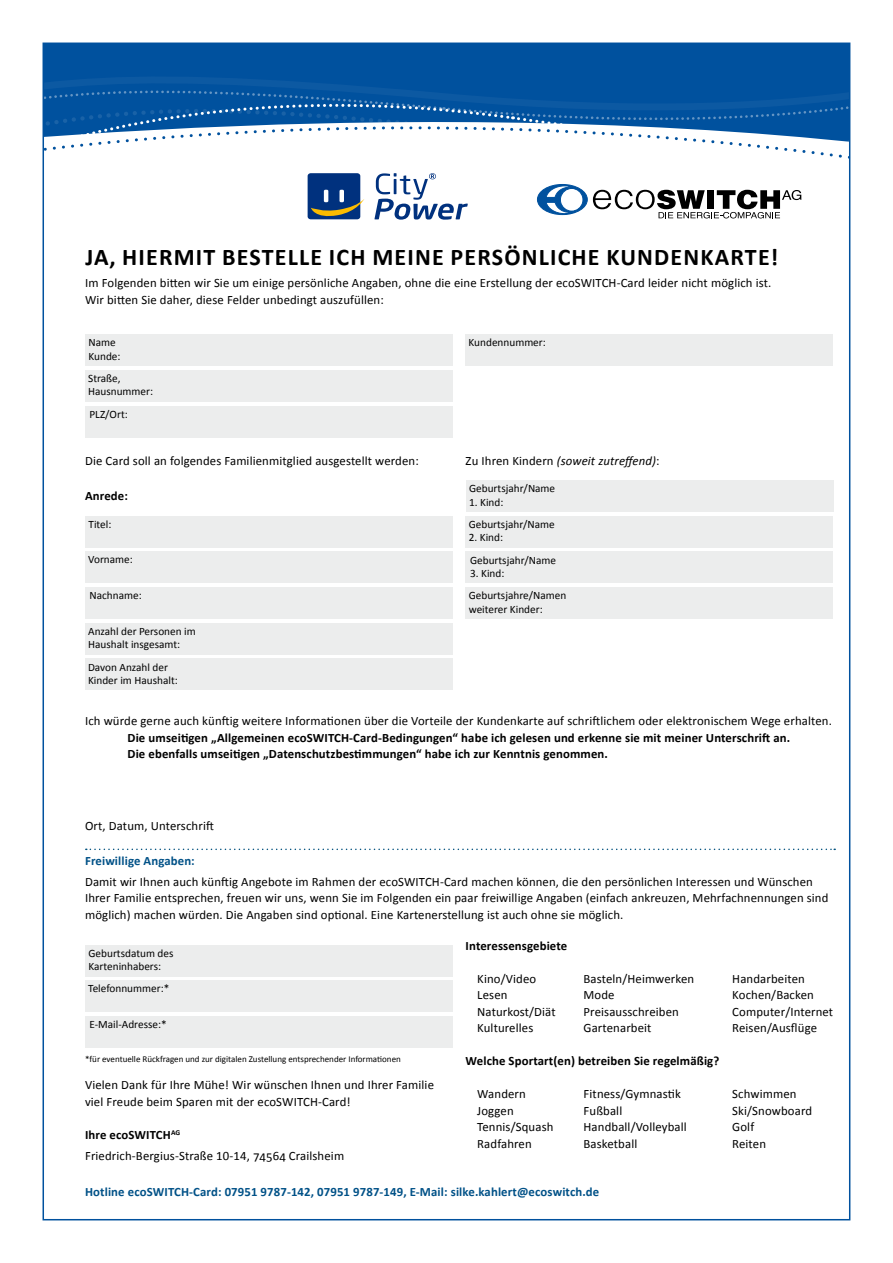
<style>
.page{position:relative;width:893px;height:1263px;background:#fff}
.page>*{position:absolute;margin:0;border:0;box-sizing:border-box;transform-origin:0 0}
.t1{font:700 24px "Calibri";letter-spacing:.05em;color:#000}
.t2{font:12.75px/16.5px "Calibri";letter-spacing:.01em;color:#000}
.t3{font:700 12.75px/16.5px "Calibri";letter-spacing:.01em;color:#000}
.t4{font:700 12.75px "Calibri";letter-spacing:.01em;color:#005187}
.t5{font:italic 12.75px "Calibri";letter-spacing:.01em;color:#000}
.t6{font:11.25px/13.5px "Calibri";color:#000}
.t7{font:9px "Calibri";color:#000}
.s1{font-style:normal}
.s2{font-weight:700}
</style>
<div class="page">
<div style="left:86px;top:335px;width:367px;height:31px;background:#eceded"></div>
<div style="left:85px;top:370px;width:367px;height:31px;background:#eceded"></div>
<div style="left:85px;top:406px;width:367px;height:31px;background:#eceded"></div>
<div style="left:466px;top:335px;width:367px;height:31px;background:#eceded"></div>
<svg style="left:43px;top:43px;width:807px;height:177px"></svg>
<div style="left:86px;top:516px;width:367px;height:31px;background:#eceded"></div>
<div style="left:85px;top:552px;width:367px;height:31px;background:#eceded"></div>
<div style="left:85px;top:587px;width:367px;height:31px;background:#eceded"></div>
<div style="left:85px;top:623px;width:367px;height:31px;background:#eceded"></div>
<div style="left:85px;top:659px;width:367px;height:31px;background:#eceded"></div>
<div style="left:466px;top:480px;width:367px;height:31px;background:#eceded"></div>
<div style="left:466px;top:516px;width:367px;height:31px;background:#eceded"></div>
<div style="left:466px;top:552px;width:367px;height:31px;background:#eceded"></div>
<div style="left:466px;top:587px;width:367px;height:32px;background:#eceded"></div>
<svg style="left:86px;top:848px;width:749px;height:2px"></svg>
<div style="left:86px;top:945px;width:367px;height:31px;background:#eceded"></div>
<div style="left:85px;top:981px;width:367px;height:31px;background:#eceded"></div>
<div style="left:85px;top:1016px;width:367px;height:31px;background:#eceded"></div>
<h1 class="t1" style="left:86px;top:240px;width:694px">Ja, hiermit bestelle ich meine persönliche Kundenkarte!</h1>
<p class="t2" style="left:85px;top:275px;width:688px">Im Folgenden bitten wir Sie um einige persönliche Angaben, ohne die eine Erstellung der ecoSWITCH-Card leider nicht möglich ist.<br>Wir bitten Sie daher, diese Felder unbedingt auszufüllen:</p>
<p class="t6" style="left:89px;top:336px;width:34px">Name<br>Kunde:</p>
<p class="t6" style="left:88px;top:371px;width:66px">Straße,<br>Hausnummer:</p>
<p class="t6" style="left:90px;top:407px;width:40px">PLZ/Ort:</p>
<p class="t6" style="left:469px;top:336px;width:79px">Kundennummer:</p>
<p class="t2" style="left:85px;top:452px;width:335px">Die Card soll an folgendes Familienmitglied ausgestellt werden:</p>
<p class="t3" style="left:85px;top:487px;width:44px">Anrede:</p>
<p class="t6" style="left:89px;top:517px;width:24px">Titel:</p>
<p class="t6" style="left:88px;top:553px;width:46px">Vorname:</p>
<p class="t6" style="left:90px;top:588px;width:54px">Nachname:</p>
<p class="t6" style="left:88px;top:624px;width:109px">Anzahl der Personen im<br>Haushalt insgesamt:</p>
<p class="t6" style="left:88px;top:660px;width:91px">Davon Anzahl der<br>Kinder im Haushalt:</p>
<p class="t5" style="left:466px;top:451px;width:195px"><span class="s1">Zu Ihren Kindern</span> (soweit zutreffend)<span class="s1">:</span></p>
<p class="t6" style="left:469px;top:481px;width:88px">Geburtsjahr/Name</p>
<p class="t6" style="left:469px;top:491px;width:88px;line-height:22px">1. Kind:<br>Geburtsjahr/Name</p>
<p class="t6" style="left:469px;top:526px;width:89px;line-height:22.4px">2. Kind:<br>Geburtsjahr/Name</p>
<p class="t6" style="left:469px;top:562px;width:99px;line-height:22.2px">3. Kind:<br>Geburtsjahre/Namen</p>
<p class="t6" style="left:469px;top:602px;width:75px">weiterer Kinder:</p>
<p class="t2" style="left:85px;top:712px;width:748px">Ich würde gerne auch künftig weitere Informationen über die Vorteile der Kundenkarte auf schriftlichem oder elektronischem Wege erhalten.</p>
<p class="t3" style="left:128px;top:729px;width:664px">Die umseitigen „Allgemeinen ecoSWITCH-Card-Bedingungen“ habe ich gelesen und erkenne sie mit meiner Unterschrift an.<br>Die ebenfalls umseitigen „Datenschutzbestimmungen“ habe ich zur Kenntnis genommen.</p>
<p class="t2" style="left:85px;top:817px;width:130px">Ort, Datum, Unterschrift</p>
<p class="t4" style="left:85px;top:852px;width:111px">Freiwillige Angaben:</p>
<p class="t2" style="left:85px;top:873px;width:745px">Damit wir Ihnen auch künftig Angebote im Rahmen der ecoSWITCH-Card machen können, die den persönlichen Interessen und Wünschen<br>Ihrer Familie entsprechen, freuen wir uns, wenn Sie im Folgenden ein paar freiwillige Angaben (einfach ankreuzen, Mehrfachnennungen sind möglich) machen würden. Die Angaben sind optional. Eine Kartenerstellung ist auch ohne sie möglich.</p>
<p class="t6" style="left:89px;top:946px;width:86px">Geburtsdatum des<br>Karteninhabers:</p>
<p class="t6" style="left:88px;top:982px;width:83px">Telefonnummer:*</p>
<p class="t6" style="left:90px;top:1017px;width:79px">E-Mail-Adresse:*</p>
<p class="t7" style="left:85px;top:1053px;width:317px">*für eventuelle Rückfragen und zur digitalen Zustellung entsprechender Informationen</p>
<p class="t3" style="left:466px;top:937px;width:103px">Interessensgebiete</p>
<p class="t2" style="left:477px;top:970px;width:60px">Kino/Video</p>
<p class="t2" style="left:584px;top:970px;width:112px">Basteln/Heimwerken</p>
<p class="t2" style="left:732px;top:970px;width:74px">Handarbeiten</p>
<p class="t2" style="left:477px;top:986px;width:32px">Lesen</p>
<p class="t2" style="left:584px;top:986px;width:33px">Mode</p>
<p class="t2" style="left:732px;top:986px;width:83px">Kochen/Backen</p>
<p class="t2" style="left:477px;top:1003px;width:80px">Naturkost/Diät</p>
<p class="t2" style="left:584px;top:1003px;width:97px">Preisausschreiben</p>
<p class="t2" style="left:732px;top:1003px;width:102px">Computer/Internet</p>
<p class="t2" style="left:477px;top:1019px;width:58px">Kulturelles</p>
<p class="t2" style="left:584px;top:1019px;width:69px">Gartenarbeit</p>
<p class="t2" style="left:732px;top:1019px;width:86px">Reisen/Ausflüge</p>
<p class="t3" style="left:466px;top:1052px;width:255px">Welche Sportart(en) betreiben Sie regelmäßig?</p>
<p class="t2" style="left:477px;top:1085px;width:50px">Wandern</p>
<p class="t2" style="left:584px;top:1085px;width:99px">Fitness/Gymnastik</p>
<p class="t2" style="left:732px;top:1085px;width:66px">Schwimmen</p>
<p class="t2" style="left:477px;top:1102px;width:38px">Joggen</p>
<p class="t2" style="left:584px;top:1102px;width:40px">Fußball</p>
<p class="t2" style="left:732px;top:1102px;width:81px">Ski/Snowboard</p>
<p class="t2" style="left:477px;top:1118px;width:78px">Tennis/Squash</p>
<p class="t2" style="left:584px;top:1118px;width:105px">Handball/Volleyball</p>
<p class="t2" style="left:732px;top:1118px;width:23px">Golf</p>
<p class="t2" style="left:477px;top:1135px;width:56px">Radfahren</p>
<p class="t2" style="left:584px;top:1135px;width:55px">Basketball</p>
<p class="t2" style="left:732px;top:1135px;width:35px">Reiten</p>
<p class="t2" style="left:85px;top:1076px;width:350px">Vielen Dank für Ihre Mühe! Wir wünschen Ihnen und Ihrer Familie viel Freude beim Sparen mit der ecoSWITCH-Card!</p>
<p class="t2" style="left:85px;top:1124px;width:261px;line-height:20.7px"><span class="s2">Ihre ecoSWITCH</span><sup>AG<br></sup>Friedrich-Bergius-Straße 10-14, 74564 Crailsheim</p>
<p class="t4" style="left:85px;top:1182px;width:516px">Hotline ecoSWITCH-Card: 07951 9787-142, 07951 9787-149, E-Mail: silke.kahlert@ecoswitch.de</p>
</div>
